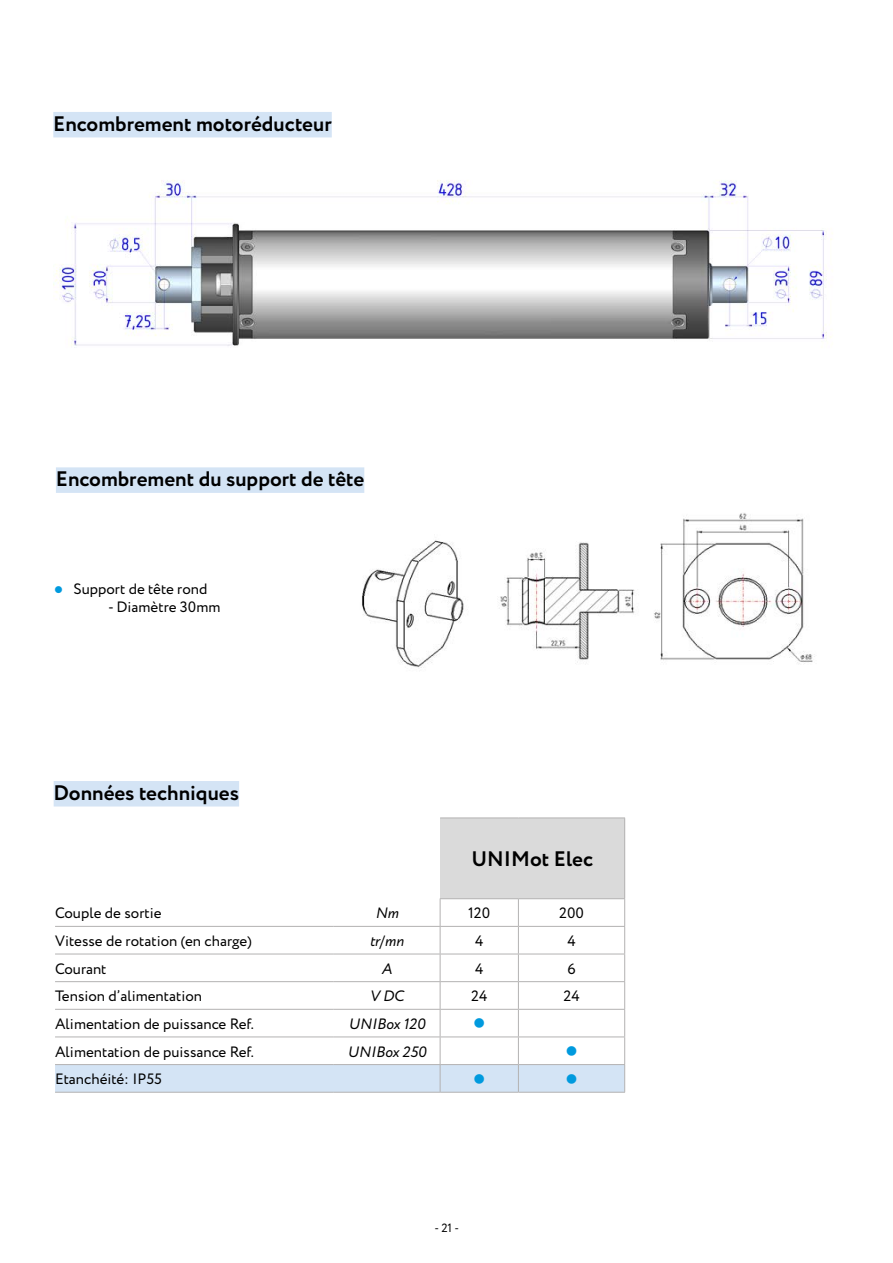
<style>
.page{position:relative;width:893px;height:1263px;background:#fff}
.page>*{position:absolute;margin:0;border:0;box-sizing:border-box;transform-origin:0 0}
.t1{font:700 21px "Circe";color:#000}
.t2{font:16.5px "Wingdings";color:#009ade}
.t3{font:15px "Circe";color:#000}
.t4{font:italic 15px "Circe";color:#000}
.t5{font:12px "Circe";color:#000}
.s1{color:#009ade}
</style>
<div class="page">
<img style="left:53px;top:180px;width:780px;height:166px">
<img style="left:362px;top:513px;width:453px;height:155px">
<div style="left:53px;top:112px;width:279px;height:25px;background:#d4e4f5"></div>
<div style="left:54px;top:781px;width:185px;height:25px;background:#d4e4f5"></div>
<div style="left:56px;top:467px;width:308px;height:26px;background:#d4e4f5"></div>
<div style="left:440px;top:818px;width:185px;height:81px;background:#dadada"></div>
<hr style="left:55px;top:1092px;width:279px;height:1px;background:#b3b2b2">
<hr style="left:334px;top:1092px;width:106px;height:1px;background:#b3b2b2">
<hr style="left:440px;top:1092px;width:78px;height:1px;background:#b3b2b2">
<hr style="left:518px;top:1092px;width:107px;height:1px;background:#b3b2b2">
<hr style="left:440px;top:817px;width:78px;height:1px;background:#b3b2b2">
<hr style="left:518px;top:817px;width:107px;height:1px;background:#b3b2b2">
<hr style="left:440px;top:898px;width:78px;height:1px;background:#b3b2b2">
<hr style="left:518px;top:898px;width:107px;height:1px;background:#b3b2b2">
<svg style="left:55px;top:899px;width:570px;height:193px"></svg>
<hr style="left:624px;top:818px;width:1px;height:80px;background:#b3b2b2">
<h1 class="t1" style="left:53px;top:109px;width:280px">Encombrement motoréducteur</h1>
<h1 class="t1" style="left:56px;top:465px;width:310px">Encombrement du support de tête</h1>
<p class="t3" style="left:54px;top:579px;width:155px"><span class="s1">●</span> Support de tête rond</p>
<p class="t3" style="left:108px;top:597px;width:114px">- Diamètre 30mm</p>
<h1 class="t1" style="left:54px;top:778px;width:187px">Données techniques</h1>
<h1 class="t1" style="left:471px;top:845px;width:123px">UNIMot Elec</h1>
<p class="t3" style="left:55px;top:903px;width:108px">Couple de sortie</p>
<p class="t4" style="left:375px;top:903px;width:25px">Nm</p>
<p class="t3" style="left:468px;top:903px;width:24px">120</p>
<p class="t3" style="left:559px;top:903px;width:26px">200</p>
<p class="t3" style="left:55px;top:931px;width:198px">Vitesse de rotation (en charge)</p>
<p class="t4" style="left:370px;top:931px;width:35px">tr/mn</p>
<p class="t3" style="left:475px;top:931px;width:10px">4</p>
<p class="t3" style="left:567px;top:931px;width:10px">4</p>
<p class="t3" style="left:55px;top:958px;width:53px">Courant</p>
<p class="t4" style="left:382px;top:958px;width:12px">A</p>
<p class="t3" style="left:475px;top:958px;width:10px">4</p>
<p class="t3" style="left:567px;top:958px;width:10px">6</p>
<p class="t3" style="left:55px;top:986px;width:148px">Tension d’alimentation</p>
<p class="t4" style="left:370px;top:986px;width:36px">V DC</p>
<p class="t3" style="left:471px;top:986px;width:18px">24</p>
<p class="t3" style="left:563px;top:986px;width:18px">24</p>
<p class="t3" style="left:55px;top:1014px;width:201px">Alimentation de puissance Ref.</p>
<p class="t4" style="left:349px;top:1014px;width:78px">UNIBox 120</p>
<p class="t2" style="left:473px;top:1015px;width:11px">●</p>
<p class="t3" style="left:55px;top:1041px;width:201px">Alimentation de puissance Ref.</p>
<p class="t4" style="left:348px;top:1041px;width:80px">UNIBox 250</p>
<p class="t2" style="left:565px;top:1042px;width:11px">●</p>
<p class="t3" style="left:55px;top:1069px;width:108px">Etanchéité: IP55</p>
<p class="t2" style="left:473px;top:1070px;width:11px">●</p>
<p class="t2" style="left:565px;top:1070px;width:11px">●</p>
<p class="t5" style="left:434px;top:1220px;width:26px">- 21 -</p>
</div>
